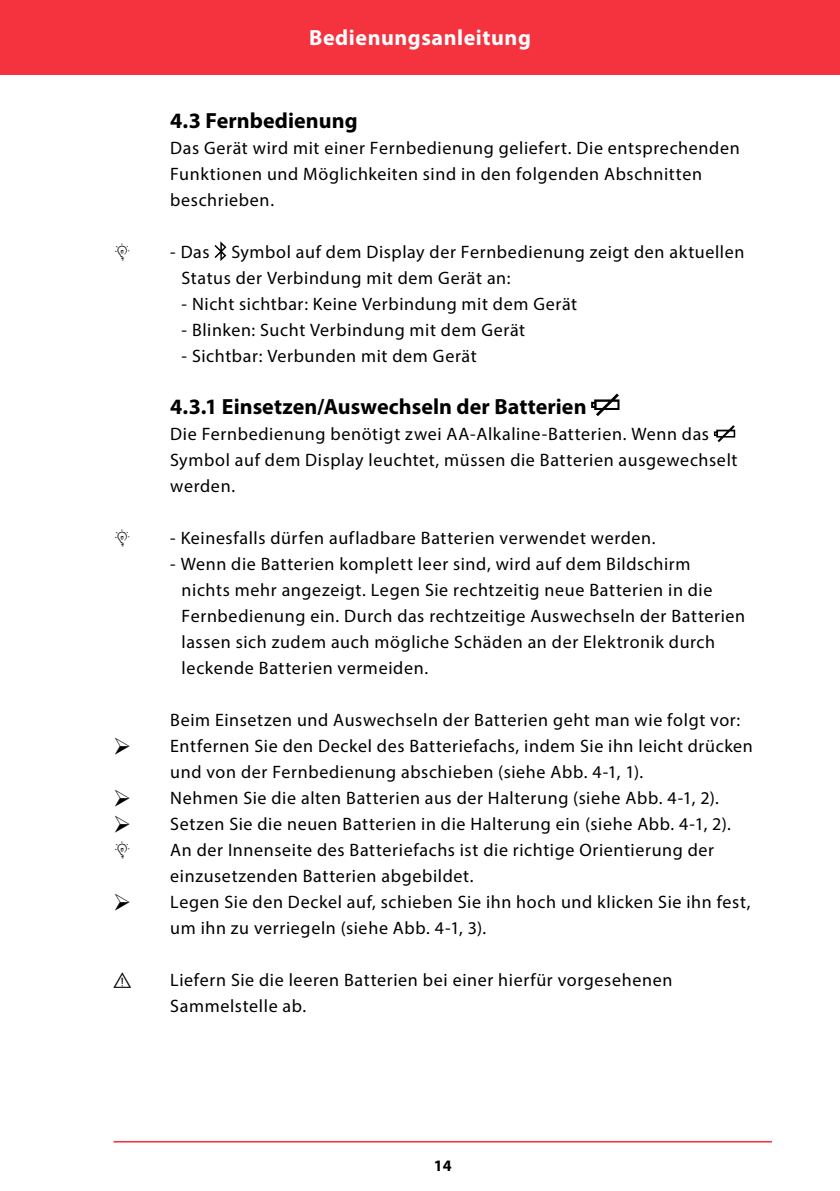
<style>
.page{position:relative;width:840px;height:1191px;background:#fff}
.page>*{position:absolute;margin:0;border:0;box-sizing:border-box;transform-origin:0 0}
.Sub-Paragraaf{font:700 22px "Myriad Pro";letter-spacing:.005em;color:#000}
.t1{font:700 22px "Myriad Pro";letter-spacing:.025em;color:#fff}
.Paragraaf{font:700 22px "Myriad Pro";color:#000}
.Platte_tekst_-_Icoon___Bullits{font:18px/26px "Myriad Pro";letter-spacing:.035em;color:#000}
.Platte_tekst_-_Icoon{font:18px/26px "Myriad Pro";letter-spacing:.035em;color:#000}
.Platte_tekst{font:18px/26px "Myriad Pro";letter-spacing:.035em;color:#000}
.t2{font:700 16px "Myriad Pro";color:#000}
</style>
<div class="page">
<div style="left:0;top:0;width:839px;height:75px;background:#f5333f"></div>
<hr style="left:113px;top:1141px;width:658px;height:1px;background:#f5333f">
<svg style="left:214px;top:241px;width:12px;height:20px"></svg>
<svg style="left:591px;top:393px;width:28px;height:23px"></svg>
<svg style="left:713px;top:425px;width:21px;height:17px"></svg>
<p class="t1" style="left:309px;top:23px;width:223px">Bedienungsanleitung</p>
<p class="Paragraaf" style="left:170px;top:106px;width:189px">4.3 Fernbedienung</p>
<p class="Platte_tekst" style="left:170px;top:135px;width:570px">Das Gerät wird mit einer Fernbedienung geliefert. Die entsprechenden<br>Funktionen und Möglichkeiten sind in den folgenden Abschnitten beschrieben.</p>
<p class="Platte_tekst_-_Icoon___Bullits" style="left:181px;top:239px;width:564px;text-indent:-11px">- Das Symbol auf dem Display der Fernbedienung zeigt den aktuellen<br>Status der Verbindung mit dem Gerät an:</p>
<p class="Platte_tekst_-_Icoon___Bullits" style="left:181px;top:291px;width:397px">- Nicht sichtbar: Keine Verbindung mit dem Gerät</p>
<p class="Platte_tekst_-_Icoon___Bullits" style="left:181px;top:317px;width:345px">- Blinken: Sucht Verbindung mit dem Gerät</p>
<p class="Platte_tekst_-_Icoon___Bullits" style="left:181px;top:343px;width:296px">- Sichtbar: Verbunden mit dem Gerät</p>
<p class="Sub-Paragraaf" style="left:170px;top:392px;width:417px">4.3.1 Einsetzen/Auswechseln der Batterien</p>
<p class="Platte_tekst" style="left:170px;top:421px;width:568px">Die Fernbedienung benötigt zwei AA-Alkaline-Batterien. Wenn das<br>Symbol auf dem Display leuchtet, müssen die Batterien ausgewechselt werden.</p>
<p class="Platte_tekst_-_Icoon___Bullits" style="left:170px;top:525px;width:486px">- Keinesfalls dürfen aufladbare Batterien verwendet werden.</p>
<p class="Platte_tekst_-_Icoon___Bullits" style="left:181px;top:551px;width:564px;text-indent:-11px">- Wenn die Batterien komplett leer sind, wird auf dem Bildschirm<br>nichts mehr angezeigt. Legen Sie rechtzeitig neue Batterien in die Fernbedienung ein. Durch das rechtzeitige Auswechseln der Batterien lassen sich zudem auch mögliche Schäden an der Elektronik durch leckende Batterien vermeiden.</p>
<p class="Platte_tekst" style="left:170px;top:707px;width:571px">Beim Einsetzen und Auswechseln der Batterien geht man wie folgt vor:</p>
<p class="Platte_tekst_-_Icoon" style="left:170px;top:733px;width:583px">Entfernen Sie den Deckel des Batteriefachs, indem Sie ihn leicht drücken und von der Fernbedienung abschieben (siehe Abb. 4-1, 1).</p>
<p class="Platte_tekst_-_Icoon" style="left:170px;top:785px;width:550px">Nehmen Sie die alten Batterien aus der Halterung (siehe Abb. 4-1, 2).</p>
<p class="Platte_tekst_-_Icoon" style="left:170px;top:811px;width:561px">Setzen Sie die neuen Batterien in die Halterung ein (siehe Abb. 4-1, 2).</p>
<p class="Platte_tekst_-_Icoon" style="left:170px;top:837px;width:545px">An der Innenseite des Batteriefachs ist die richtige Orientierung der einzusetzenden Batterien abgebildet.</p>
<p class="Platte_tekst_-_Icoon" style="left:170px;top:889px;width:581px">Legen Sie den Deckel auf, schieben Sie ihn hoch und klicken Sie ihn fest, um ihn zu verriegeln (siehe Abb. 4-1, 3).</p>
<p class="Platte_tekst_-_Icoon" style="left:113px;top:967px;width:560px">✓ Liefern Sie die leeren Batterien bei einer hierfür vorgesehenen</p>
<p class="Platte_tekst_-_Icoon" style="left:170px;top:993px;width:137px">Sammelstelle ab.</p>
<p class="t2" style="left:433px;top:1155px;width:19px">14</p>
</div>
